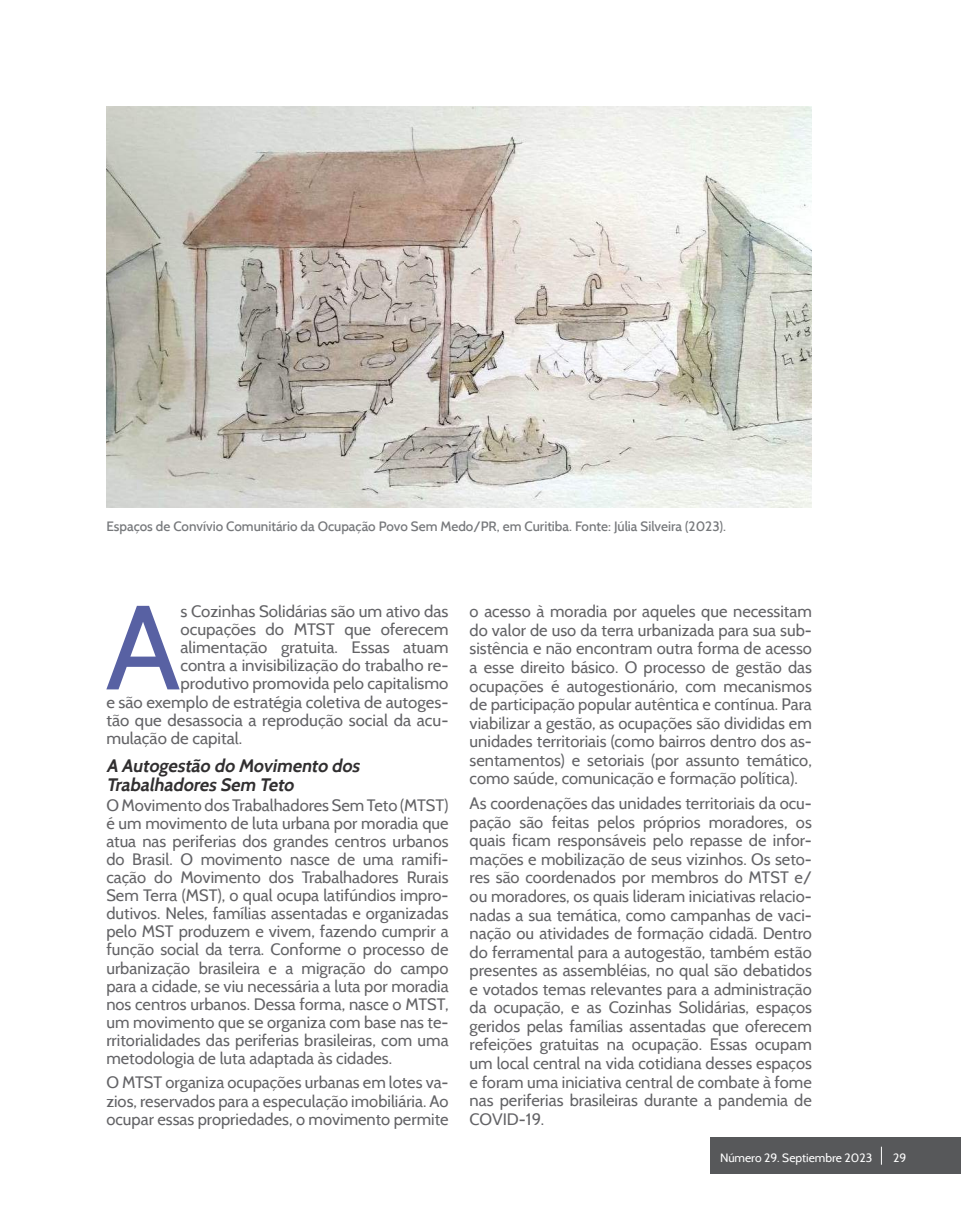
<style>
.page{position:relative;width:961px;height:1231px;background:#fff}
.page>*{position:absolute;margin:0;border:0;box-sizing:border-box;transform-origin:0 0}
.t1{font:119.4px "Cabin";color:#5861a3}
.t2{font:italic 700 18px/18.1px "Cabin";color:#312f30}
.t3{font:16.5px/18.6px "Cabin";color:#636366;text-align:justify}
.t4{font:500 13.5px "Cabin";color:#76787b}
.t5{font:12px "Cabin";color:#fff}
</style>
<div class="page">
<div style="left:710px;top:1137px;width:251px;height:36px;background:#57585a"></div>
<svg style="left:881px;top:1146px;width:1px;height:18px"></svg>
<img style="left:106px;top:107px;width:705px;height:400px">
<p class="t4" style="left:106px;top:518px;width:621px">Espaços de Convívio Comunitário da Ocupação Povo Sem Medo/PR, em Curitiba. Fonte: Júlia Silveira (2023).</p>
<h1 class="t1" style="left:105px;top:574px;width:76px">A</h1>
<p class="t3" style="left:180px;top:602px;width:269px">s Cozinhas Solidárias são um ativo das</p>
<p class="t3" style="left:180px;top:620px;width:269px">ocupações do MTST que oferecem</p>
<p class="t3" style="left:180px;top:638px;width:269px">alimentação gratuita. Essas atuam</p>
<p class="t3" style="left:180px;top:656px;width:269px">contra a invisibilização do trabalho re-</p>
<p class="t3" style="left:180px;top:674px;width:269px">produtivo promovida pelo capitalismo</p>
<p class="t3" style="left:106px;top:692px;width:344px">e são exemplo de estratégia coletiva de autoges-</p>
<p class="t3" style="left:106px;top:710px;width:344px">tão que desassocia a reprodução social da acu-</p>
<p class="t3" style="left:106px;top:728px;width:137px">mulação de capital.</p>
<p class="t2" style="left:106px;top:757px;width:258px">A Autogestão do Movimento dos<br>Trabalhadores Sem Teto</p>
<p class="t3" style="left:106px;top:795px;width:344px;line-height:18.1px">O Movimento dos Trabalhadores Sem Teto (MTST) é um movimento de luta urbana por moradia que atua nas periferias dos grandes centros urbanos do Brasil. O movimento nasce de uma ramifi&shy;cação do Movimento dos Trabalhadores Rurais Sem Terra (MST), o qual ocupa latifúndios impro&shy;dutivos. Neles, famílias assentadas e organizadas pelo MST produzem e vivem, fazendo cumprir a função social da terra. Conforme o processo de urbanização brasileira e a migração do campo para a cidade, se viu necessária a luta por moradia nos centros urbanos. Dessa forma, nasce o MTST, um movimento que se organiza com base nas te&shy;rritorialidades das periferias brasileiras, com uma metodologia de luta adaptada às cidades.</p>
<p class="t3" style="left:106px;top:1073px;width:344px;line-height:18.1px">O MTST organiza ocupações urbanas em lotes va&shy;zios, reservados para a especulação imobiliária. Ao ocupar essas propriedades, o movimento permite</p>
<p class="t3" style="left:469px;top:602px;width:344px">o acesso à moradia por aqueles que necessitam do valor de uso da terra urbanizada para sua sub&shy;sistência e não encontram outra forma de acesso a esse direito básico. O processo de gestão das ocupações é autogestionário, com mecanismos de participação popular autêntica e contínua. Para viabilizar a gestão, as ocupações são divididas em unidades territoriais (como bairros dentro dos as&shy;sentamentos) e setoriais (por assunto temático, como saúde, comunicação e formação política).</p>
<p class="t3" style="left:469px;top:794px;width:344px">As coordenações das unidades territoriais da ocu&shy;pação são feitas pelos próprios moradores, os quais ficam responsáveis pelo repasse de infor&shy;mações e mobilização de seus vizinhos. Os seto&shy;res são coordenados por membros do MTST e/ ou moradores, os quais lideram iniciativas relacio&shy;nadas a sua temática, como campanhas de vaci&shy;nação ou atividades de formação cidadã. Dentro do ferramental para a autogestão, também estão presentes as assembléias, no qual são debatidos e votados temas relevantes para a administração da ocupação, e as Cozinhas Solidárias, espaços geridos pelas famílias assentadas que oferecem refeições gratuitas na ocupação. Essas ocupam um local central na vida cotidiana desses espaços e foram uma iniciativa central de combate à fome nas periferias brasileiras durante a pandemia de COVID-19.</p>
<p class="t5" style="left:720px;top:1149px;width:154px">Número 29. Septiembre 2023</p>
<p class="t5" style="left:893px;top:1149px;width:15px">29</p>
</div>
